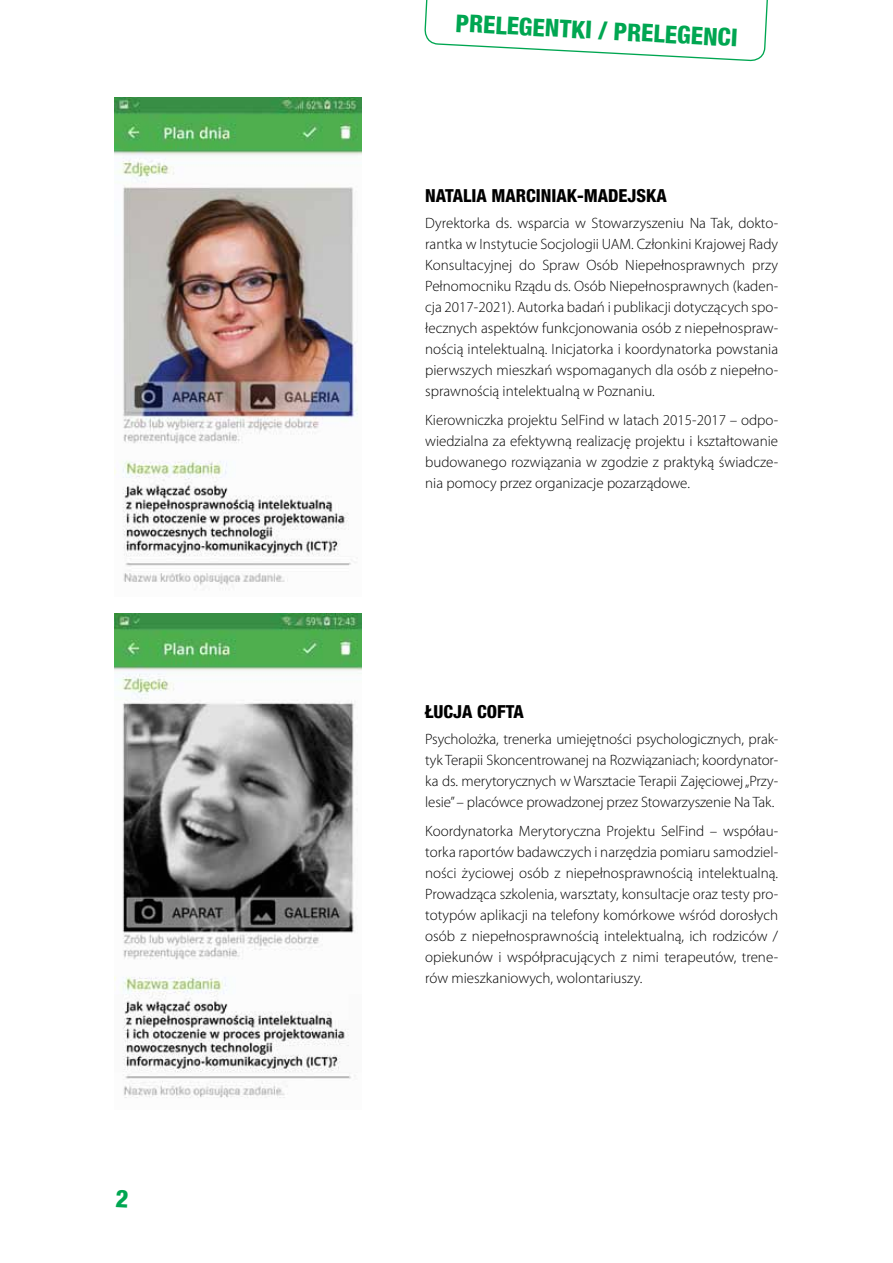
<style>
.page{position:relative;width:893px;height:1263px;background:#fff}
.page>*{position:absolute;margin:0;border:0;box-sizing:border-box;transform-origin:0 0}
.t1{font:800 condensed 24.6px "Helvetica Neue LT Pro";color:#00a651}
.t2{font:800 condensed 18px "Helvetica Neue LT Pro";color:#000}
.t3{font:300 15px/21px "Myriad Pro";color:#000;text-align:justify}
</style>
<div class="page">
<img style="left:115px;top:98px;width:246px;height:492px">
<img style="left:115px;top:614px;width:246px;height:484px">
<svg style="left:424px;top:0;width:344px;height:62px"></svg>
<h1 class="t1" style="left:456px;top:8px;width:44px;rotate:3deg">PRELEGEN</h1>
<h1 class="t1" style="left:560px;top:13px;width:98px;rotate:3deg">TKI / PRELEGEN</h1>
<p class="t2" style="left:425px;top:184px;width:243px">NATALIA MARCINIAK-MADEJSKA</p>
<p class="t3" style="left:425px;top:212px;width:354px">Dyrektorka ds. wsparcia w Stowarzyszeniu Na Tak, dokto&shy;rantka w Instytucie Socjologii UAM. Członkini Krajowej Rady Konsultacyjnej do Spraw Osób Niepełnosprawnych przy Pełnomocniku Rządu ds. Osób Niepełnosprawnych (kaden&shy;cja 2017-2021). Autorka badań i publikacji dotyczących spo&shy;łecznych aspektów funkcjonowania osób z niepełnospraw&shy;nością intelektualną. Inicjatorka i koordynatorka powstania pierwszych mieszkań wspomaganych dla osób z niepełno&shy;sprawnością intelektualną w Poznaniu.</p>
<p class="t3" style="left:425px;top:410px;width:354px">Kierowniczka projektu SelFind w latach 2015-2017 – odpo&shy;wiedzialna za efektywną realizację projektu i kształtowanie budowanego rozwiązania w zgodzie z praktyką świadcze&shy;nia pomocy przez organizacje pozarządowe.</p>
<p class="t2" style="left:425px;top:700px;width:100px">ŁUCJA COFTA</p>
<p class="t3" style="left:425px;top:728px;width:354px">Psycholożka, trenerka umiejętności psychologicznych, prak&shy;tyk Terapii Skoncentrowanej na Rozwiązaniach; koordynator&shy;ka ds. merytorycznych w Warsztacie Terapii Zajęciowej „Przy&shy;lesie” – placówce prowadzonej przez Stowarzyszenie Na Tak.</p>
<p class="t3" style="left:425px;top:820px;width:354px">Koordynatorka Merytoryczna Projektu SelFind – współau&shy;torka raportów badawczych i narzędzia pomiaru samodziel&shy;ności życiowej osób z niepełnosprawnością intelektualną.<br>Prowadząca szkolenia, warsztaty, konsultacje oraz testy pro&shy;totypów aplikacji na telefony komórkowe wśród dorosłych osób z niepełnosprawnością intelektualną, ich rodziców / opiekunów i współpracujących z nimi terapeutów, trene&shy;rów mieszkaniowych, wolontariuszy.</p>
</div>
